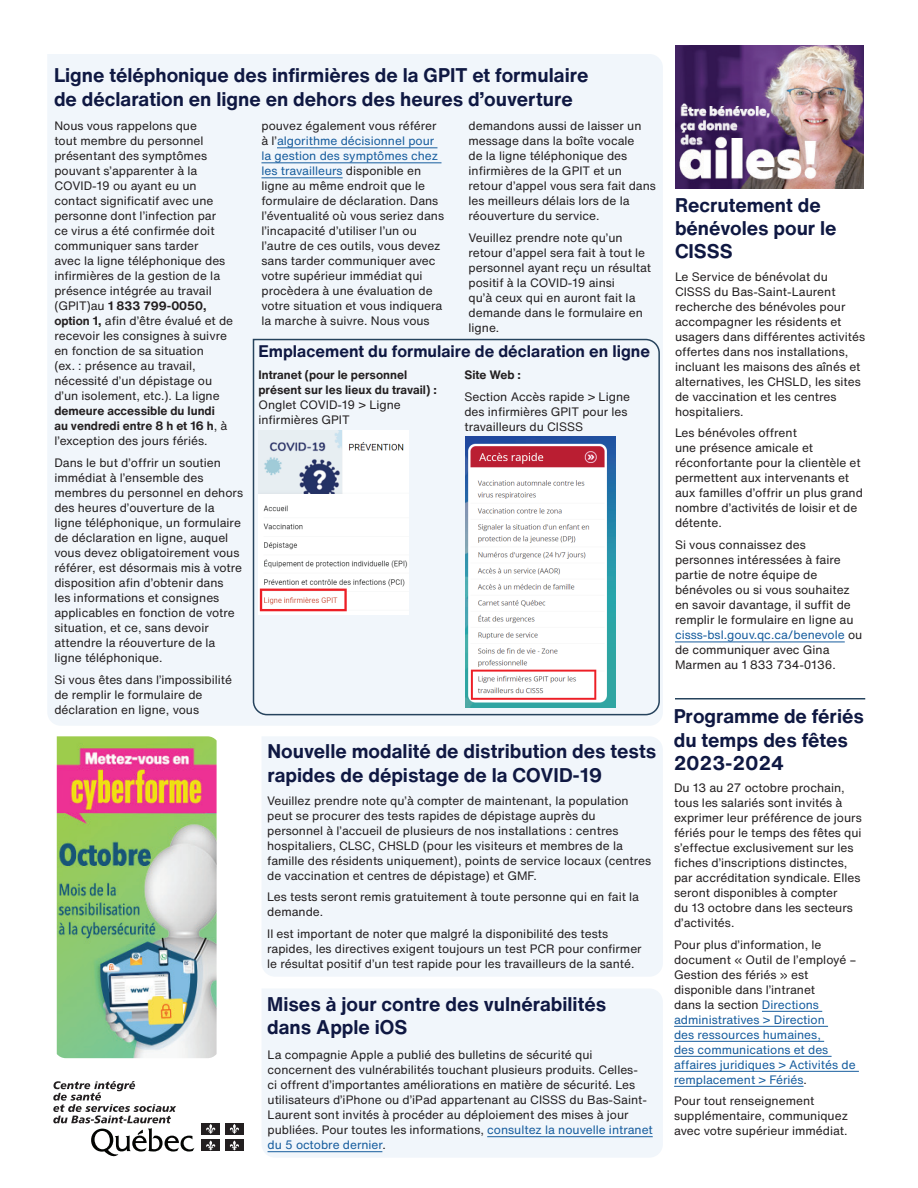
<style>
.page{position:relative;width:918px;height:1188px;background:#fff}
.page>*{position:absolute;margin:0;border:0;box-sizing:border-box;transform-origin:0 0}
.t1{font:700 19.5px/23.4px "Helvetica Now Text";color:#0f1842}
.t2{font:700 16.5px "Helvetica Now Text";color:#0f1842}
.t3{font:12px/15px "Helvetica Now Text";color:#231f20}
.t4{font:12px/15px "Helvetica Now Text";color:#175d9e}
.t5{font:700 12px/15px "Helvetica Now Text";color:#231f20}
.s1{font-weight:700}
.s2{font-weight:400}
.s3{color:#175d9e}
.s4{color:#231f20}
</style>
<div class="page">
<div style="left:262px;top:737px;width:401px;height:239px;background:#f1f6fb"></div>
<div style="left:202px;top:1123px;width:18px;height:11px;background:#231f20"></div>
<svg style="left:206px;top:1124px;width:10px;height:10px"></svg>
<div style="left:225px;top:1123px;width:19px;height:11px;background:#231f20"></div>
<svg style="left:230px;top:1124px;width:9px;height:10px"></svg>
<div style="left:202px;top:1140px;width:18px;height:11px;background:#231f20"></div>
<svg style="left:206px;top:1140px;width:10px;height:11px"></svg>
<div style="left:225px;top:1140px;width:19px;height:11px;background:#231f20"></div>
<svg style="left:230px;top:1140px;width:9px;height:11px"></svg>
<svg style="left:53px;top:1081px;width:141px;height:75px"></svg>
<div style="left:47px;top:54px;width:616px;height:672px;background:#f1f6fb"></div>
<hr style="left:277px;top:148px;width:160px;height:1px;background:#175d9e">
<hr style="left:261px;top:163px;width:181px;height:1px;background:#175d9e">
<hr style="left:261px;top:178px;width:82px;height:1px;background:#175d9e">
<svg style="left:252px;top:338px;width:409px;height:378px"></svg>
<hr style="left:675px;top:642px;width:170px;height:1px;background:#175d9e">
<hr style="left:762px;top:1011px;width:60px;height:1px;background:#175d9e">
<hr style="left:674px;top:1026px;width:154px;height:1px;background:#175d9e">
<hr style="left:674px;top:1041px;width:150px;height:1px;background:#175d9e">
<hr style="left:674px;top:1056px;width:158px;height:1px;background:#175d9e">
<hr style="left:674px;top:1071px;width:185px;height:1px;background:#175d9e">
<hr style="left:674px;top:1086px;width:130px;height:1px;background:#175d9e">
<svg style="left:56px;top:736px;width:1px;height:318px"></svg>
<img style="left:57px;top:736px;width:160px;height:322px">
<div style="left:262px;top:989px;width:401px;height:168px;background:#f1f6fb"></div>
<hr style="left:487px;top:1136px;width:166px;height:1px;background:#175d9e">
<hr style="left:268px;top:1151px;width:114px;height:1px;background:#175d9e">
<hr style="left:675px;top:698px;width:190px;height:2px;background:#26435d">
<img style="left:675px;top:45px;width:189px;height:143px">
<h1 class="t1" style="left:54px;top:63px;width:536px">Ligne téléphonique des infirmières de la GPIT et formulaire de déclaration en ligne en dehors des heures d’ouverture</h1>
<p class="t3" style="left:54px;top:118px;width:180px">Nous vous rappelons que<br>tout membre du personnel présentant des symptômes pouvant s’apparenter à la<br>COVID-19 ou ayant eu un contact significatif avec une personne dont l’infection par<br>ce virus a été confirmée doit communiquer sans tarder<br>avec la ligne téléphonique des infirmières de la gestion de la présence intégrée au travail (GPIT)au <span class="s1">1 833 799-0050, option 1,</span> afin d’être évalué et de recevoir les consignes à suivre en fonction de sa situation<br>(ex. : présence au travail, nécessité d’un dépistage ou d’un isolement, etc.). La ligne</p>
<p class="t5" style="left:54px;top:403px;width:175px">demeure accessible du lundi au vendredi entre 8 h et 16 h<span class="s2">, à l’exception des jours fériés.</span></p>
<p class="t3" style="left:54px;top:455px;width:190px">Dans le but d’offrir un soutien immédiat à l’ensemble des membres du personnel en dehors des heures d’ouverture de la ligne téléphonique, un formulaire de déclaration en ligne, auquel vous devez obligatoirement vous référer, est désormais mis à votre disposition afin d’obtenir dans<br>les informations et consignes applicables en fonction de votre situation, et ce, sans devoir attendre la réouverture de la ligne téléphonique.</p>
<p class="t3" style="left:54px;top:672px;width:179px">Si vous êtes dans l’impossibilité de remplir le formulaire de déclaration en ligne, vous</p>
<p class="t3" style="left:261px;top:118px;width:184px">pouvez également vous référer à l’<span class="s3">algorithme décisionnel pour la gestion des symptômes chez les travailleurs</span> disponible en ligne au même endroit que le formulaire de déclaration. Dans l’éventualité où vous seriez dans l’incapacité d’utiliser l’un ou l’autre de ces outils, vous devez sans tarder communiquer avec votre supérieur immédiat qui procèdera à une évaluation de votre situation et vous indiquera la marche à suivre. Nous vous</p>
<p class="t3" style="left:469px;top:118px;width:189px">demandons aussi de laisser un message dans la boîte vocale<br>de la ligne téléphonique des infirmières de la GPIT et un retour d’appel vous sera fait dans les meilleurs délais lors de la réouverture du service.</p>
<p class="t3" style="left:469px;top:230px;width:184px">Veuillez prendre note qu’un retour d’appel sera fait à tout le personnel ayant reçu un résultat positif à la COVID-19 ainsi<br>qu’à ceux qui en auront fait la demande dans le formulaire en ligne.</p>
<h2 class="t2" style="left:258px;top:339px;width:393px">Emplacement du formulaire de déclaration en ligne</h2>
<p class="t5" style="left:258px;top:367px;width:180px">Intranet (pour le personnel présent sur les lieux du travail) :</p>
<p class="t3" style="left:258px;top:397px;width:144px">Onglet COVID-19 &gt; Ligne infirmières GPIT</p>
<p class="t5" style="left:464px;top:367px;width:58px">Site Web :</p>
<p class="t3" style="left:464px;top:389px;width:167px">Section Accès rapide &gt; Ligne des infirmières GPIT pour les travailleurs du CISSS</p>
<h1 class="t1" style="left:268px;top:739px;width:390px">Nouvelle modalité de distribution des tests rapides de dépistage de la COVID-19</h1>
<p class="t3" style="left:267px;top:793px;width:386px">Veuillez prendre note qu’à compter de maintenant, la population peut se procurer des tests rapides de dépistage auprès du personnel à l’accueil de plusieurs de nos installations : centres hospitaliers, CLSC, CHSLD (pour les visiteurs et membres de la famille des résidents uniquement), points de service locaux (centres de vaccination et centres de dépistage) et GMF.</p>
<p class="t3" style="left:267px;top:889px;width:373px">Les tests seront remis gratuitement à toute personne qui en fait la demande.</p>
<p class="t3" style="left:267px;top:926px;width:376px">Il est important de noter que malgré la disponibilité des tests rapides, les directives exigent toujours un test PCR pour confirmer le résultat positif d’un test rapide pour les travailleurs de la santé.</p>
<h1 class="t1" style="left:267px;top:991px;width:341px">Mises à jour contre des vulnérabilités dans Apple iOS</h1>
<p class="t3" style="left:268px;top:1047px;width:387px">La compagnie Apple a publié des bulletins de sécurité qui concernent des vulnérabilités touchant plusieurs produits. Celles-<br>ci offrent d’importantes améliorations en matière de sécurité. Les utilisateurs d’iPhone ou d’iPad appartenant au CISSS du Bas-Saint-Laurent sont invités à procéder au déploiement des mises à jour publiées. Pour toutes les informations, <span class="s3">consultez la nouvelle intranet du 5 octobre dernier</span>.</p>
<h1 class="t1" style="left:675px;top:193px;width:163px">Recrutement de bénévoles pour le<br>CISSS</h1>
<p class="t3" style="left:675px;top:269px;width:192px">Le Service de bénévolat du<br>CISSS du Bas-Saint-Laurent recherche des bénévoles pour accompagner les résidents et usagers dans différentes activités offertes dans nos installations, incluant les maisons des aînés et alternatives, les CHSLD, les sites de vaccination et les centres hospitaliers.</p>
<p class="t3" style="left:675px;top:425px;width:189px">Les bénévoles offrent<br>une présence amicale et réconfortante pour la clientèle et permettent aux intervenants et aux familles d’offrir un plus grand nombre d’activités de loisir et de détente.</p>
<p class="t3" style="left:675px;top:537px;width:189px">Si vous connaissez des personnes intéressées à faire partie de notre équipe de bénévoles ou si vous souhaitez en savoir davantage, il suffit de remplir le formulaire en ligne au <span class="s3">cisss-bsl.gouv.qc.ca/benevole</span> ou de communiquer avec Gina<br>Marmen au 1 833 734-0136.</p>
<h1 class="t1" style="left:674px;top:704px;width:192px">Programme de fériés du temps des fêtes<br>2023-2024</h1>
<p class="t3" style="left:674px;top:780px;width:189px">Du 13 au 27 octobre prochain, tous les salariés sont invités à exprimer leur préférence de jours fériés pour le temps des fêtes qui s’effectue exclusivement sur les fiches d’inscriptions distinctes, par accréditation syndicale. Elles seront disponibles à compter<br>du 13 octobre dans les secteurs d’activités.</p>
<p class="t4" style="left:674px;top:937px;width:184px"><span class="s4">Pour plus d’information, le document « Outil de l’employé –<br>Gestion des fériés » est disponible dans l’intranet<br>dans la section</span> Directions administratives &gt; Direction<br>des ressources humaines,<br>des communications et des affaires juridiques &gt; Activités de remplacement &gt; Fériés<span class="s4">.</span></p>
<p class="t3" style="left:674px;top:1093px;width:175px">Pour tout renseignement supplémentaire, communiquez avec votre supérieur immédiat.</p>
</div>
